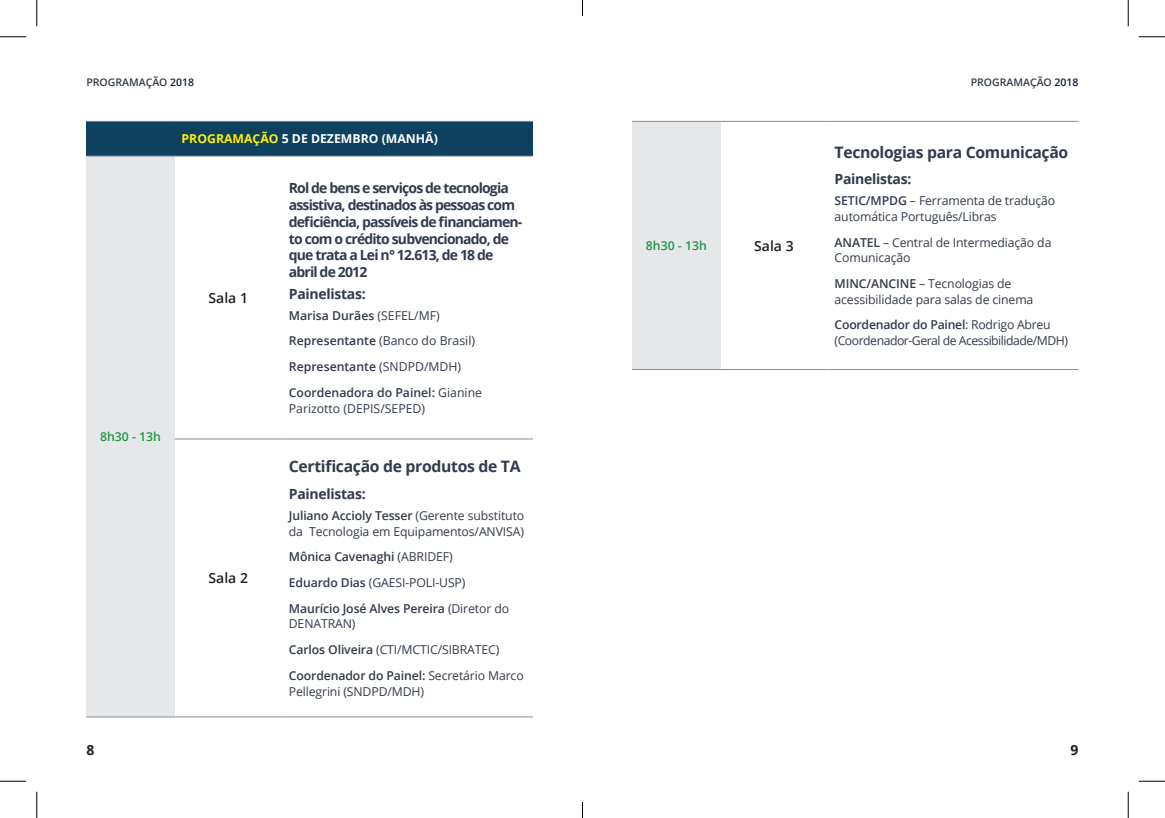
<style>
.page{position:relative;width:1165px;height:818px;background:#fff}
.page>*{position:absolute;margin:0;border:0;box-sizing:border-box;transform-origin:0 0}
.CITA{font:700 15.75px "Open Sans";letter-spacing:-.02em;color:#323a4e}
.Título{font:700 14px/16.8px "Open Sans";letter-spacing:-.06em;color:#323a4e}
.Título-2{font:700 14px "Open Sans";letter-spacing:-.02em;color:#323a4e}
.t1{font:600 14px "Open Sans";color:#231f20}
.t2{font:700 14px "Open Sans";color:#231f20}
.TXT{font:12.25px/15.8px "Open Sans";letter-spacing:-.01em;color:#323a4e}
.TXT-2{font:600 12.25px/15.8px "Open Sans";letter-spacing:-.01em;color:#323a4e}
.TXT-3{font:12.25px/15.8px "Open Sans";letter-spacing:-.04em;color:#323a4e}
.Texto{font:700 12.25px "Open Sans";color:#fff}
.t3{font:600 12.25px "Open Sans";color:#1e964c}
.t4{font:600 10.5px "Open Sans";color:#323a4e}
.s1{color:#0f1d42}
.s2{color:#fff101}
.s3{font-weight:400}
.s4{font-weight:600}
</style>
<div class="page">
<div style="left:87px;top:121px;width:446px;height:35px;background:#0d415f"></div>
<div style="left:87px;top:156px;width:88px;height:561px;background:#e6e7e9"></div>
<hr style="left:86px;top:121px;width:89px;height:1px;background:#828f96">
<hr style="left:175px;top:121px;width:107px;height:1px;background:#828f96">
<hr style="left:282px;top:121px;width:251px;height:1px;background:#828f96">
<hr style="left:87px;top:156px;width:88px;height:1px;background:#828f96">
<hr style="left:175px;top:156px;width:107px;height:1px;background:#828f96">
<hr style="left:282px;top:156px;width:251px;height:1px;background:#828f96">
<hr style="left:175px;top:438px;width:107px;height:1px;background:#828f96">
<hr style="left:282px;top:438px;width:251px;height:1px;background:#828f96">
<hr style="left:86px;top:716px;width:89px;height:1px;background:#828f96">
<hr style="left:175px;top:716px;width:107px;height:1px;background:#828f96">
<hr style="left:282px;top:716px;width:251px;height:1px;background:#828f96">
<div style="left:632px;top:121px;width:88px;height:248px;background:#e6e7e9"></div>
<hr style="left:632px;top:121px;width:88px;height:1px;background:#828f96">
<hr style="left:720px;top:121px;width:107px;height:1px;background:#828f96">
<hr style="left:827px;top:121px;width:251px;height:1px;background:#828f96">
<hr style="left:632px;top:369px;width:88px;height:1px;background:#828f96">
<hr style="left:720px;top:369px;width:107px;height:1px;background:#828f96">
<hr style="left:827px;top:369px;width:251px;height:1px;background:#828f96">
<svg style="left:0;top:36px;width:26px;height:1px"></svg>
<svg style="left:1139px;top:36px;width:26px;height:1px"></svg>
<svg style="left:0;top:781px;width:26px;height:1px"></svg>
<svg style="left:1139px;top:781px;width:26px;height:1px"></svg>
<svg style="left:36px;top:0;width:1px;height:26px"></svg>
<svg style="left:36px;top:791px;width:1px;height:27px"></svg>
<svg style="left:1128px;top:0;width:1px;height:26px"></svg>
<svg style="left:1128px;top:791px;width:1px;height:27px"></svg>
<svg style="left:582px;top:0;width:1px;height:16px"></svg>
<svg style="left:582px;top:802px;width:1px;height:16px"></svg>
<p class="t4" style="left:86px;top:75px;width:109px">PROGRAMAÇÃO <span class="s1">2018</span></p>
<p class="Texto" style="left:182px;top:130px;width:258px"><span class="s2">PROGRAMAÇÃO</span> 5 DE DEZEMBRO (MANHÃ)</p>
<p class="t3" style="left:100px;top:428px;width:62px">8h30 - 13h</p>
<p class="t1" style="left:208px;top:288px;width:41px">Sala 1</p>
<p class="t1" style="left:208px;top:568px;width:41px">Sala 2</p>
<p class="Título" style="left:289px;top:179px;width:235px">Rol de bens e serviços de tecnologia assistiva, destinados às pessoas com deficiência, passíveis de financiamen&shy;to com o crédito subvencionado, de que trata a Lei n° 12.613, de 18 de abril de 2012</p>
<p class="Título-2" style="left:289px;top:284px;width:78px">Painelistas:</p>
<p class="TXT-2" style="left:289px;top:307px;width:152px">Marisa Durães <span class="s3">(SEFEL/MF)</span></p>
<p class="TXT" style="left:289px;top:333px;width:188px"><span class="s4">Representante</span> (Banco do Brasil)</p>
<p class="TXT-2" style="left:289px;top:358px;width:174px">Representante <span class="s3">(SNDPD/MDH)</span></p>
<p class="TXT" style="left:289px;top:384px;width:195px"><span class="s4">Coordenadora do Painel:</span> Gianine<br>Parizotto (DEPIS/SEPED)</p>
<p class="CITA" style="left:289px;top:455px;width:233px">Certificação de produtos de TA</p>
<p class="Título-2" style="left:289px;top:484px;width:78px">Painelistas:</p>
<p class="TXT" style="left:289px;top:507px;width:237px"><span class="s4">Juliano Accioly Tesser</span> (Gerente substituto da Tecnologia em Equipamentos/ANVISA)</p>
<p class="TXT-2" style="left:289px;top:548px;width:165px">Mônica Cavenaghi <span class="s3">(ABRIDEF)</span></p>
<p class="TXT" style="left:289px;top:574px;width:178px"><span class="s4">Eduardo Dias</span> (GAESI-POLI-USP)</p>
<p class="TXT-2" style="left:289px;top:600px;width:222px">Maurício José Alves Pereira <span class="s3">(Diretor do<br>DENATRAN)</span></p>
<p class="TXT" style="left:289px;top:641px;width:212px"><span class="s4">Carlos Oliveira</span> (CTI/MCTIC/SIBRATEC)</p>
<p class="TXT" style="left:289px;top:667px;width:236px"><span class="s4">Coordenador do Painel:</span> Secretário Marco<br>Pellegrini (SNDPD/MDH)</p>
<p class="t3" style="left:646px;top:237px;width:62px">8h30 - 13h</p>
<p class="t1" style="left:754px;top:236px;width:41px">Sala 3</p>
<p class="t4" style="left:971px;top:75px;width:109px">PROGRAMAÇÃO <span class="s1">2018</span></p>
<p class="CITA" style="left:834px;top:141px;width:235px">Tecnologias para Comunicação</p>
<p class="Título-2" style="left:834px;top:169px;width:78px">Painelistas:</p>
<p class="TXT" style="left:834px;top:192px;width:222px"><span class="s4">SETIC/MPDG</span> – Ferramenta de tradução automática Português/Libras</p>
<p class="TXT" style="left:834px;top:234px;width:218px"><span class="s4">ANATEL</span> – Central de Intermediação da<br>Comunicação</p>
<p class="TXT" style="left:834px;top:275px;width:200px"><span class="s4">MINC/ANCINE</span> – Tecnologias de acessibilidade para salas de cinema</p>
<p class="TXT-3" style="left:834px;top:317px;width:235px"><span class="s4">Coordenador do Painel</span>: Rodrigo Abreu (Coordenador-Geral de Acessibilidade/MDH)</p>
<p class="t2" style="left:86px;top:739px;width:9px">8</p>
<p class="t2" style="left:1070px;top:739px;width:9px">9</p>
</div>
